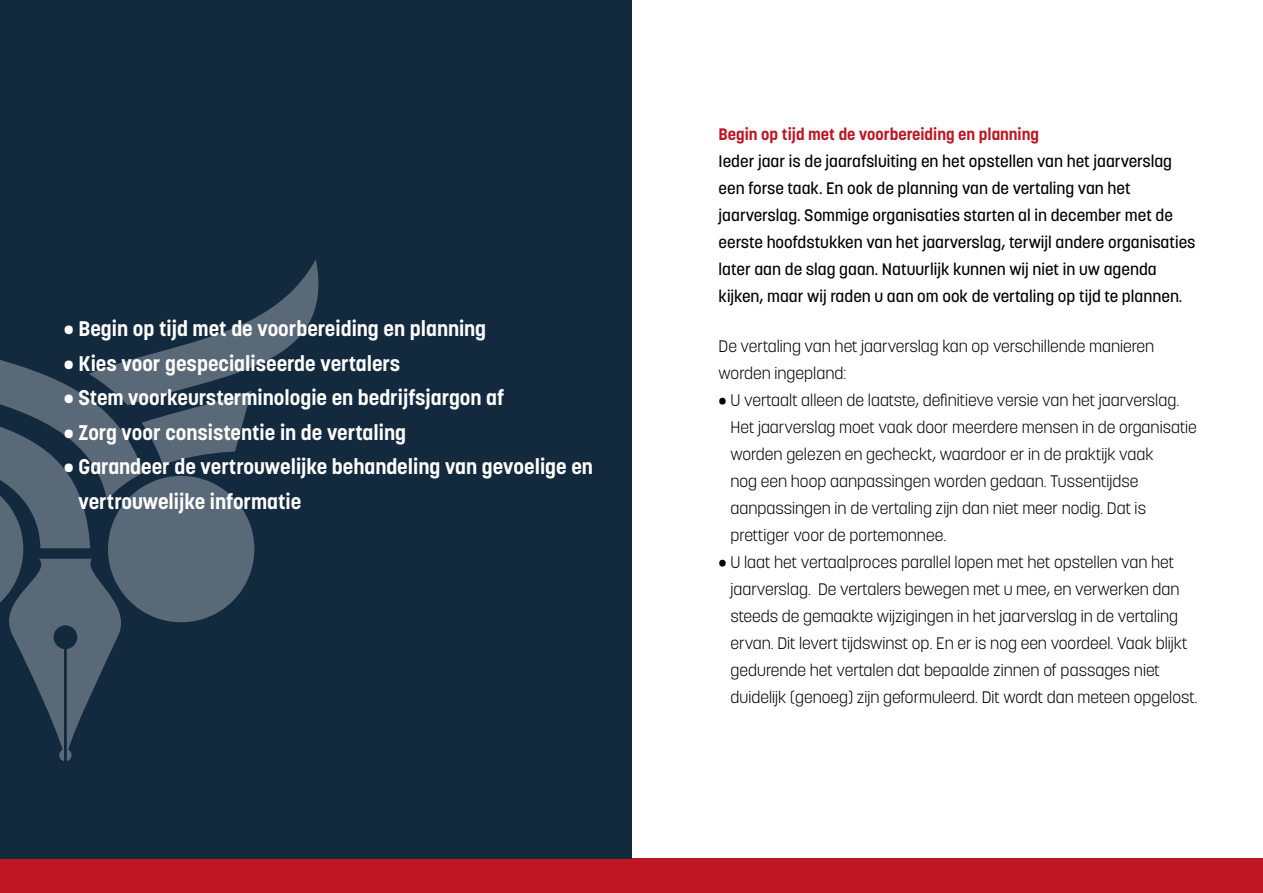
<style>
.page{position:relative;width:1263px;height:893px;background:#fff}
.page>*{position:absolute;margin:0;border:0;box-sizing:border-box;transform-origin:0 0}
.t1{font:700 21px/34.5px "Korolev";color:#fff}
.t2{font:300 16.5px/27px "Korolev";color:#000}
.t3{font:500 16.5px/27px "Korolev";color:#000}
.t4{font:700 16.5px "Korolev";color:#be1622}
</style>
<div class="page">
<div style="left:0;top:859px;width:1263px;height:34px;background:#be1622"></div>
<div style="left:0;top:0;width:631px;height:859px;background:#132a3e"></div>
<svg style="left:0;top:260px;width:319px;height:501px"></svg>
<div style="left:108px;top:476px;width:146px;height:146px;background:#596977;border-radius:50%"></div>
<p class="t1" style="left:64px;top:312px;width:424px">• Begin op tijd met de voorbereiding en planning</p>
<p class="t1" style="left:64px;top:346px;width:338px">• Kies voor gespecialiseerde vertalers</p>
<p class="t1" style="left:64px;top:381px;width:442px">• Stem voorkeursterminologie en bedrijfsjargon af</p>
<p class="t1" style="left:64px;top:415px;width:344px">• Zorg voor consistentie in de vertaling</p>
<p class="t1" style="left:79px;top:450px;width:516px;text-indent:-15px">• Garandeer de vertrouwelijke behandeling van gevoelige en vertrouwelijke informatie</p>
<p class="t4" style="left:719px;top:124px;width:322px">Begin op tijd met de voorbereiding en planning</p>
<p class="t3" style="left:719px;top:148px;width:478px">Ieder jaar is de jaarafsluiting en het opstellen van het jaarverslag een forse taak. En ook de planning van de vertaling van het jaarverslag. Sommige organisaties starten al in december met de eerste hoofdstukken van het jaarverslag, terwijl andere organisaties later aan de slag gaan. Natuurlijk kunnen wij niet in uw agenda kijken, maar wij raden u aan om ook de vertaling op tijd te plannen.</p>
<p class="t2" style="left:719px;top:332px;width:437px">De vertaling van het jaarverslag kan op verschillende manieren worden ingepland:</p>
<p class="t2" style="left:730px;top:386px;width:468px;text-indent:-12px">• U vertaalt alleen de laatste, definitieve versie van het jaarverslag.<br>Het jaarverslag moet vaak door meerdere mensen in de organisatie worden gelezen en gecheckt, waardoor er in de praktijk vaak<br>nog een hoop aanpassingen worden gedaan. Tussentijdse aanpassingen in de vertaling zijn dan niet meer nodig. Dat is prettiger voor de portemonnee.</p>
<p class="t2" style="left:730px;top:548px;width:469px;text-indent:-12px">• U laat het vertaalproces parallel lopen met het opstellen van het jaarverslag. De vertalers bewegen met u mee, en verwerken dan steeds de gemaakte wijzigingen in het jaarverslag in de vertaling ervan. Dit levert tijdswinst op. En er is nog een voordeel. Vaak blijkt gedurende het vertalen dat bepaalde zinnen of passages niet duidelijk (genoeg) zijn geformuleerd. Dit wordt dan meteen opgelost.</p>
</div>
